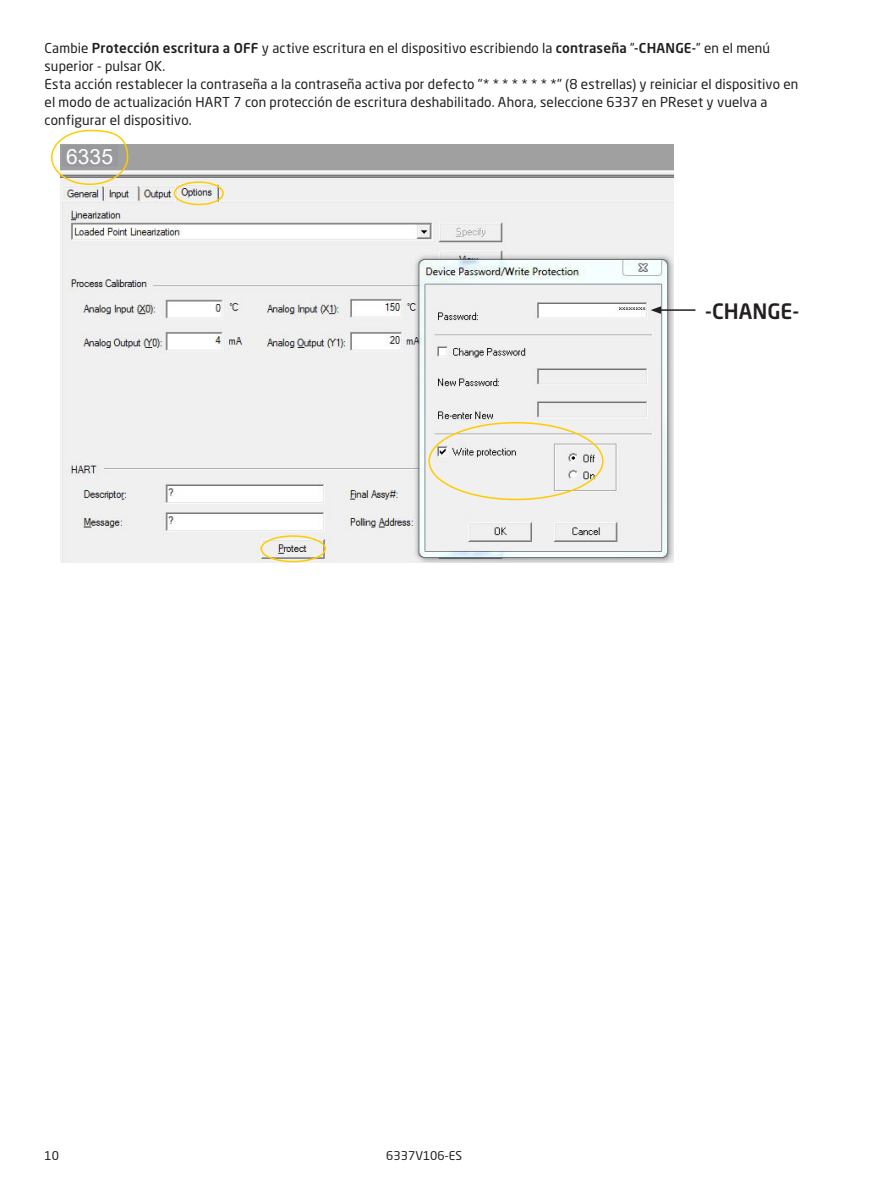
<style>
.page{position:relative;width:893px;height:1191px;background:#fff}
.page>*{position:absolute;margin:0;border:0;box-sizing:border-box;transform-origin:0 0}
.t1{font:500 21px "Neo Sans Pro";letter-spacing:-.005em;color:#231f20}
.t2{font:21px "Arial";color:#fff}
.t3{font:13.5px/18px "Neo Sans Pro";letter-spacing:.01em;color:#231f20}
.t4{font:12px "Neo Sans Pro";color:#231f20}
.s1{font-weight:500}
</style>
<div class="page">
<img style="left:61px;top:145px;width:612px;height:418px">
<div style="left:174px;top:181px;width:50px;height:24px;border:2px solid #fc0;border-radius:50%"></div>
<div style="left:260px;top:535px;width:66px;height:27px;border:2px solid #fc0;border-radius:50%"></div>
<div style="left:428px;top:422px;width:176px;height:78px;border:2px solid #fc0;border-radius:50%"></div>
<div style="left:62px;top:146px;width:55px;height:21px;background:#97999c"></div>
<div style="left:51px;top:130px;width:77px;height:55px;border:2px solid #fc0;border-radius:50%"></div>
<hr style="left:659px;top:309px;width:36px;height:2px;background:#231f20">
<svg style="left:651px;top:306px;width:10px;height:8px"></svg>
<p class="t3" style="left:45px;top:39px;width:755px">Cambie <span class="s1">Protección escritura a OFF</span> y active escritura en el dispositivo escribiendo la <span class="s1">contraseña</span> ”<span class="s1">-CHANGE-</span>” en el menú superior - pulsar OK.<br>Esta acción restablecer la contraseña a la contraseña activa por defecto "* * * * * * * *" (8 estrellas) y reiniciar el dispositivo en el modo de actualización HART 7 con protección de escritura deshabilitado. Ahora, seleccione 6337 en PReset y vuelva a configurar el dispositivo.</p>
<h1 class="t2" style="left:66px;top:142px;width:48px">6335</h1>
<h1 class="t1" style="left:705px;top:298px;width:95px">-CHANGE-</h1>
<p class="t4" style="left:45px;top:1148px;width:16px">10</p>
<p class="t4" style="left:386px;top:1148px;width:77px">6337V106-ES</p>
</div>
